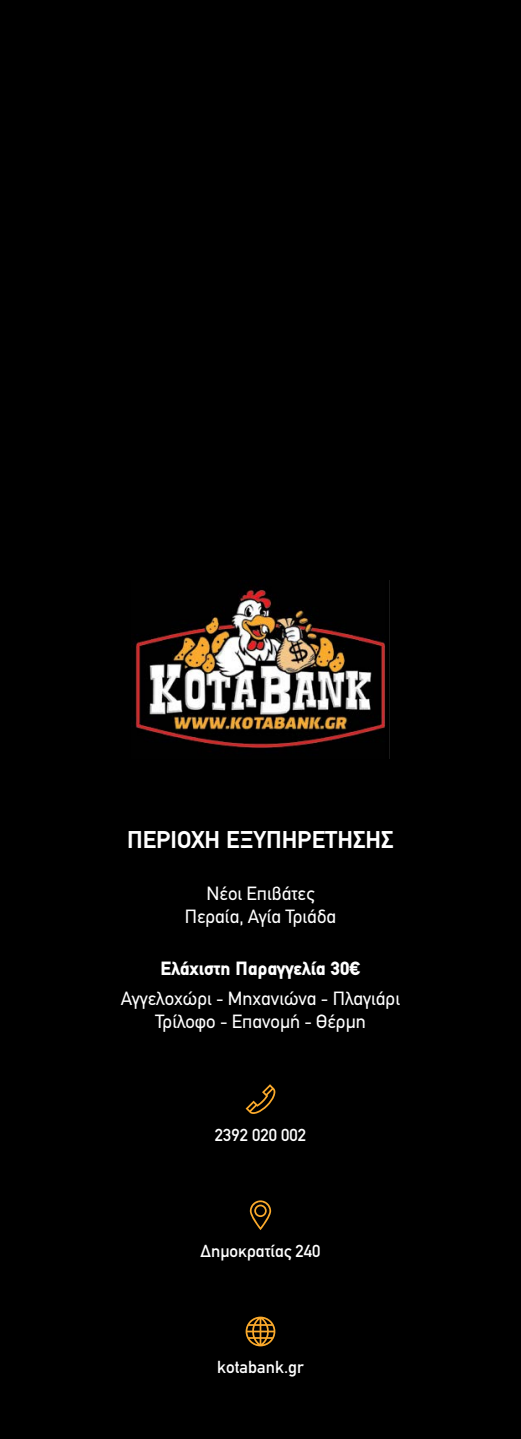
<style>
.page{position:relative;width:521px;height:1439px;background:#000}
.page>*{position:absolute;margin:0;border:0;box-sizing:border-box;transform-origin:0 0}
.t1{font:700 24.5px "PF Din Text";color:#fff}
.t2{font:19.25px/23.1px "PF Din Text";color:#fff;text-align:center}
.t3{font:900 19.25px "PF Din Text";color:#fff}
.t4{font:500 17.5px "PF Din Text";color:#fff}
</style>
<div class="page">
<img style="left:131px;top:580px;width:259px;height:178px">
<svg style="left:250px;top:1200px;width:21px;height:30px"></svg>
<svg style="left:246px;top:1316px;width:29px;height:30px"></svg>
<svg style="left:246px;top:1084px;width:29px;height:30px"></svg>
<p class="t1" style="left:127px;top:825px;width:268px">ΠΕΡΙΟΧΗ ΕΞΥΠΗΡΕΤΗΣΗΣ</p>
<p class="t2" style="left:185px;top:882px;width:153px">Νέοι Επιβάτες<br>Περαία, Αγία Τριάδα</p>
<p class="t3" style="left:161px;top:956px;width:201px">Ελάχιστη Παραγγελία 30€</p>
<p class="t2" style="left:121px;top:986px;width:281px">Αγγελοχώρι - Μηχανιώνα - Πλαγιάρι<br>Τρίλοφο - Επανομή - Θέρμη</p>
<p class="t4" style="left:215px;top:1125px;width:93px">2392 020 002</p>
<p class="t4" style="left:201px;top:1241px;width:121px">Δημοκρατίας 240</p>
<p class="t4" style="left:217px;top:1357px;width:88px">kotabank.gr</p>
</div>
